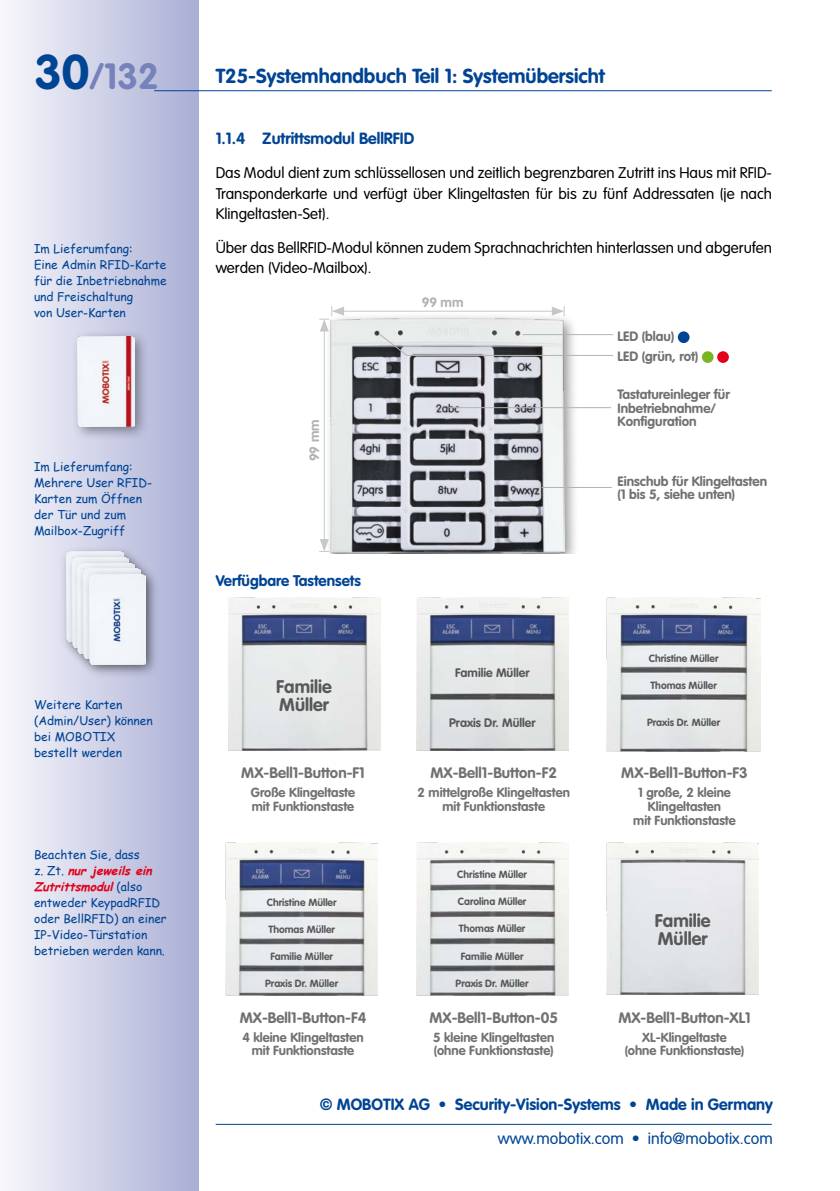
<style>
.page{position:relative;width:840px;height:1191px;background:#fff}
.page>*{position:absolute;margin:0;border:0;box-sizing:border-box;transform-origin:0 0}
.t1{font:700 36px "VAG Rounded LT Pro";color:#7683bb}
.t2{font:700 20px "VAG Rounded LT Pro";color:#004494}
.t3{font:700 18px/18px "VAG Rounded LT Pro";color:#58585a}
.t4{font:700 16px "VAG Rounded LT Pro";color:#004494}
.t5{font:300 16px "VAG Rounded LT Pro";color:#004494}
.t6{font:300 15.2px/20.4px "VAG Rounded LT Pro";color:#000;text-align:justify}
.t7{font:700 15.2px "VAG Rounded LT Pro";color:#004494}
.t8{font:700 15px "VAG Rounded LT Pro";color:#707172}
.t9{font:700 13.4px/13.4px "VAG Rounded LT Pro";color:#707172}
.t10{font:700 13.4px "VAG Rounded LT Pro";color:#b1b3b4}
.t11{font:700 13px/13.6px "VAG Rounded LT Pro";color:#707172;text-align:center}
.t12{font:700 12.2px "VAG Rounded LT Pro";color:#58585a}
.t13{font:12px/16px "Comic Sans MS";color:#004494}
.t14{font:700 10.4px "VAG Rounded LT Pro";color:#58585a}
.s1{font-size:48px;color:#004494}
.s2{font-weight:700;font-style:italic;color:#e2001a}
</style>
<div class="page">
<div style="left:0;top:0;width:198px;height:1191px;background:linear-gradient(to right,#f8f8fc,#aaafd5)"></div>
<hr style="left:154px;top:90px;width:617px;height:1px;background:#004494">
<hr style="left:215px;top:1123px;width:556px;height:1px;background:#004494">
<div style="left:71px;top:329px;width:78px;height:112px;background:#000;opacity:.41"></div>
<img style="left:78px;top:336px;width:56px;height:90px">
<div style="left:59px;top:545px;width:79px;height:112px;background:#000;opacity:.41"></div>
<div style="left:65px;top:551px;width:78px;height:111px;background:#000;opacity:.41"></div>
<div style="left:71px;top:556px;width:78px;height:112px;background:#000;opacity:.41"></div>
<div style="left:76px;top:562px;width:79px;height:112px;background:#000;opacity:.41"></div>
<div style="left:83px;top:568px;width:77px;height:111px;background:#000;opacity:.41"></div>
<div style="left:89px;top:574px;width:57px;height:90px;background:#f1f4f9"></div>
<div style="left:324px;top:311px;width:254px;height:242px;background:#000;opacity:.41"></div>
<img style="left:331px;top:318px;width:233px;height:235px">
<hr style="left:449px;top:407px;width:161px;height:1px;background:#b1b3b4">
<hr style="left:541px;top:487px;width:70px;height:1px;background:#b1b3b4">
<hr style="left:324px;top:328px;width:1px;height:214px;background:#c6c7c8">
<svg style="left:319px;top:539px;width:10px;height:13px"></svg>
<hr style="left:340px;top:311px;width:215px;height:1px;background:#c6c7c8">
<svg style="left:319px;top:306px;width:25px;height:25px"></svg>
<svg style="left:551px;top:306px;width:13px;height:10px"></svg>
<div style="left:677px;top:331px;width:12px;height:12px;background:#004494;border-radius:50%"></div>
<svg style="left:378px;top:333px;width:235px;height:23px"></svg>
<div style="left:701px;top:351px;width:12px;height:12px;background:#7ab522;border-radius:50%"></div>
<div style="left:716px;top:351px;width:12px;height:12px;background:#e2001a;border-radius:50%"></div>
<img style="left:228px;top:598px;width:152px;height:152px">
<img style="left:416px;top:598px;width:152px;height:152px">
<img style="left:606px;top:598px;width:154px;height:153px">
<img style="left:606px;top:842px;width:152px;height:152px">
<img style="left:225px;top:842px;width:152px;height:153px">
<img style="left:416px;top:842px;width:152px;height:153px">
<h1 class="t1" style="left:34px;top:54px;width:126px"><span class="s1">30</span>/132</h1>
<p class="t13" style="left:34px;top:240px;width:134px">Im Lieferumfang:<br>Eine Admin RFID-Karte für die Inbetriebnahme und Freischaltung<br>von User-Karten</p>
<p class="t13" style="left:34px;top:458px;width:120px">Im Lieferumfang:<br>Mehrere User RFID-<br>Karten zum Öffnen der Tür und zum<br>Mailbox-Zugriff</p>
<p class="t13" style="left:34px;top:696px;width:120px">Weitere Karten (Admin/User) können bei MOBOTIX bestellt werden</p>
<p class="t13" style="left:34px;top:846px;width:134px">Beachten Sie, dass<br>z . Z t . <span class="s2">nur jeweils ein<br>Zutrittsmodul</span>( a l s o entweder KeypadRFID oder BellRFID) an einer<br>IP-Video-Türstation betrieben werden kann.</p>
<h2 class="t2" style="left:215px;top:63px;width:390px">T25-Systemhandbuch Teil 1: Systemübersicht</h2>
<h3 class="t4" style="left:215px;top:128px;width:200px">1.1.4 Zutrittsmodul BellRFID</h3>
<p class="t6" style="left:215px;top:163px;width:557px">Das Modul dient zum schlüssellosen und zeitlich begrenzbaren Zutritt ins Haus mit RFID-Transponderkarte und verfügt über Klingeltasten für bis zu fünf Addressaten (je nach Klingeltasten-Set).</p>
<p class="t6" style="left:215px;top:238px;width:557px">Über das BellRFID-Modul können zudem Sprachnachrichten hinterlassen und abgerufen werden (Video-Mailbox).</p>
<p class="t10" style="left:306px;top:461px;width:43px;rotate:-90deg">99 mm</p>
<p class="t7" style="left:215px;top:571px;width:147px">Verfügbare Tastensets</p>
<h3 class="t3" style="left:276px;top:678px;width:57px">Familie<br>Müller</h3>
<p class="t8" style="left:241px;top:763px;width:125px">MX-Bell1-Button-F1</p>
<p class="t11" style="left:251px;top:786px;width:106px;text-align:left">Große Klingeltaste mit Funktionstaste</p>
<p class="t14" style="left:267px;top:895px;width:71px">Christine Müller</p>
<p class="t14" style="left:268px;top:922px;width:68px">Thomas Müller</p>
<p class="t14" style="left:270px;top:949px;width:64px">Familie Müller</p>
<p class="t14" style="left:265px;top:977px;width:74px">Praxis Dr. Müller</p>
<p class="t8" style="left:239px;top:1008px;width:128px">MX-Bell1-Button-F4</p>
<p class="t11" style="left:242px;top:1031px;width:123px;line-height:13px">4 kleine Klingeltasten mit Funktionstaste</p>
<p class="t10" style="left:421px;top:294px;width:43px">99 mm</p>
<p class="t9" style="left:617px;top:327px;width:82px;line-height:19.8px">LED (blau)<br>LED (grün, rot)</p>
<p class="t9" style="left:617px;top:388px;width:114px">Tastatureinleger für<br>Inbetriebnahme/<br>Konfiguration</p>
<p class="t9" style="left:617px;top:475px;width:151px">Einschub für Klingeltasten (1 bis 5, siehe unten)</p>
<p class="t12" style="left:455px;top:665px;width:76px">Familie Müller</p>
<p class="t12" style="left:449px;top:715px;width:88px">Praxis Dr. Müller</p>
<p class="t8" style="left:430px;top:763px;width:128px">MX-Bell1-Button-F2</p>
<p class="t11" style="left:417px;top:786px;width:154px">2 mittelgroße Klingeltasten mit Funktionstaste</p>
<p class="t14" style="left:457px;top:868px;width:71px">Christine Müller</p>
<p class="t14" style="left:457px;top:895px;width:70px">Carolina Müller</p>
<p class="t14" style="left:458px;top:922px;width:68px">Thomas Müller</p>
<p class="t14" style="left:460px;top:949px;width:64px">Familie Müller</p>
<p class="t14" style="left:455px;top:976px;width:74px">Praxis Dr. Müller</p>
<p class="t8" style="left:429px;top:1008px;width:130px">MX-Bell1-Button-05</p>
<p class="t11" style="left:433px;top:1031px;width:123px;line-height:13px;text-align:left">5 kleine Klingeltasten (ohne Funktionstaste)</p>
<p class="t14" style="left:648px;top:651px;width:71px">Christine Müller</p>
<p class="t14" style="left:650px;top:678px;width:68px">Thomas Müller</p>
<p class="t14" style="left:646px;top:716px;width:74px">Praxis Dr. Müller</p>
<p class="t8" style="left:621px;top:763px;width:128px">MX-Bell1-Button-F3</p>
<p class="t11" style="left:633px;top:786px;width:104px">1 große, 2 kleine<br>Klingeltasten<br>mit Funktionstaste</p>
<h3 class="t3" style="left:654px;top:912px;width:57px">Familie<br>Müller</h3>
<p class="t8" style="left:618px;top:1008px;width:134px">MX-Bell1-Button-XL1</p>
<p class="t11" style="left:624px;top:1031px;width:121px;line-height:13px">XL-Klingeltaste (ohne Funktionstaste)</p>
<h3 class="t4" style="left:319px;top:1094px;width:454px">© MOBOTIX AG • Security-Vision-Systems • Made in Germany</h3>
<h3 class="t5" style="left:497px;top:1129px;width:276px">www.mobotix.com • info@mobotix.com</h3>
</div>
